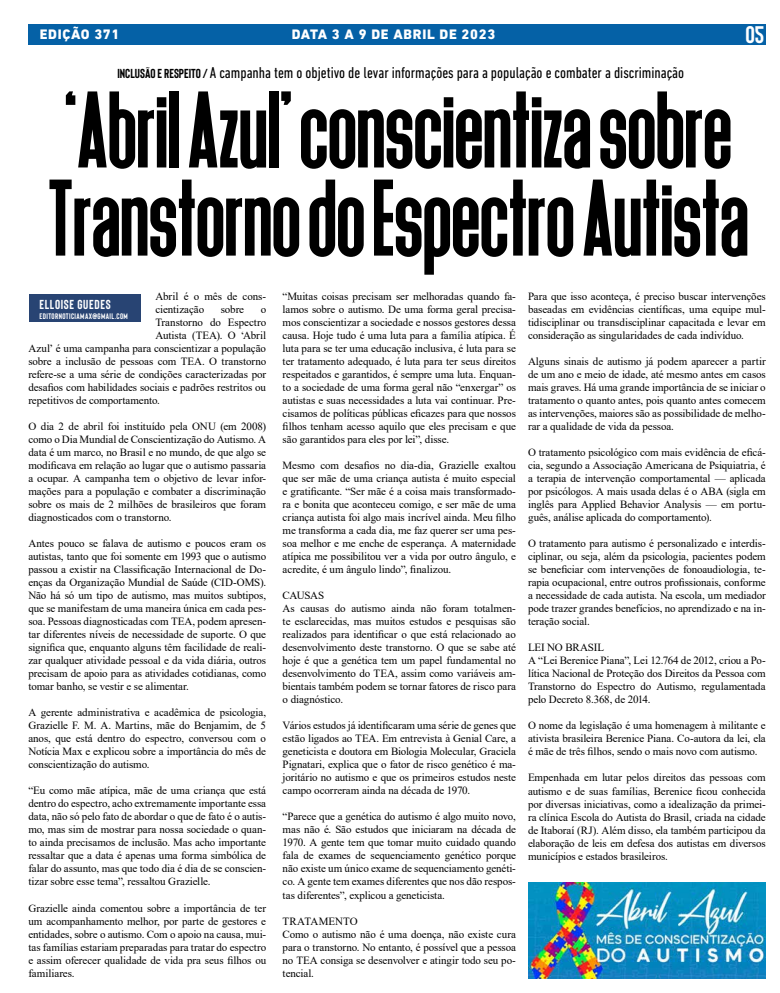
<style>
.page{position:relative;width:780px;height:993px;background:#fff}
.page>*{position:absolute;margin:0;border:0;box-sizing:border-box;transform-origin:0 0}
.t1{font:116px/88px "Deutschlander";color:#000}
.t2{font:700 24px "Bison";color:#fff}
.t3{font:condensed 16px "DIN Next LT Pro";color:#000}
.t4{font:800 14px "DIN Next LT Pro";letter-spacing:.05em;color:#fff}
.t5{font:700 13px "Bison";letter-spacing:.05em;color:#fff}
.t6{font:11px/13px "Times New Roman";letter-spacing:-.01em;color:#000;text-align:justify}
.t7{font:700 8px "Bison";letter-spacing:.05em;color:#fff}
.s1{font-family:"Bison";font-weight:700;font-stretch:normal;font-size:13px}
</style>
<div class="page">
<div style="left:29px;top:24px;width:737px;height:21px;background:#0561a6"></div>
<div style="left:29px;top:294px;width:112px;height:27px;background:#284473"></div>
<img style="left:528px;top:882px;width:237px;height:96px">
<p class="t4" style="left:40px;top:26px;width:81px">EDIÇÃO 371</p>
<p class="t4" style="left:292px;top:26px;width:205px">DATA 3 A 9 DE ABRIL DE 2023</p>
<h2 class="t2" style="left:745px;top:22px;width:20px">05</h2>
<h3 class="t3" style="left:117px;top:64px;width:568px"><span class="s1">INCLUSÃO E RESPEITO /</span> A campanha tem o objetivo de levar informações para a população e combater a discriminação</h3>
<h1 class="t1" style="left:49px;top:87px;width:702px">‘Abril Azul’ conscientiza sobre<br>Transtorno do Espectro Autista</h1>
<p class="t5" style="left:39px;top:297px;width:73px">ELLOISE GUEDES</p>
<p class="t7" style="left:39px;top:311px;width:90px">EDITORNOTICIAMAX@GMAIL.COM</p>
<p class="t6" style="left:155px;top:289px;width:112px">Abril é o mês de cons&shy;cientização</p>
<p class="t6" style="left:282px;top:289px;width:235px">“Muitas coisas precisam ser melhoradas quando fa&shy;lamos sobre o autismo. De uma forma geral precisa&shy;mos conscientizar a sociedade e nossos gestores dessa causa. Hoje tudo é uma luta para a família atípica. É luta para se ter uma educação inclusiva, é luta para se ter tratamento adequado, é luta para ter seus direitos respeitados e garantidos, é sempre uma luta. Enquan&shy;to a sociedade de uma forma geral não “enxergar” os autistas e suas necessidades a luta vai continuar. Pre&shy;cisamos de políticas públicas eficazes para que nossos filhos tenham acesso aquilo que eles precisam e que são garantidos para eles por lei”, disse.</p>
<p class="t6" style="left:282px;top:458px;width:235px">Mesmo com desafios no dia-dia, Grazielle exaltou que ser mãe de uma criança autista é muito especial e gratificante. “Ser mãe é a coisa mais transformado&shy;ra e bonita que aconteceu comigo, e ser mãe de uma criança autista foi algo mais incrível ainda. Meu filho me transforma a cada dia, me faz querer ser uma pes&shy;soa melhor e me enche de esperança. A maternidade atípica me possibilitou ver a vida por outro ângulo, e acredite, é um ângulo lindo”, finalizou.</p>
<p class="t6" style="left:282px;top:588px;width:235px;text-align:left">CAUSAS<br>As causas do autismo ainda não foram totalmen&shy;te esclarecidas, mas muitos estudos e pesquisas são realizados para identificar o que está relacionado ao desenvolvimento deste transtorno. O que se sabe até hoje é que a genética tem um papel fundamental no desenvolvimento do TEA, assim como variáveis am&shy;bientais também podem se tornar fatores de risco para o diagnóstico.</p>
<p class="t6" style="left:282px;top:718px;width:235px">Vários estudos já identificaram uma série de genes que estão ligados ao TEA. Em entrevista à Genial Care, a geneticista e doutora em Biologia Molecular, Graciela Pignatari, explica que o fator de risco genético é ma&shy;joritário no autismo e que os primeiros estudos neste campo ocorreram ainda na década de 1970.</p>
<p class="t6" style="left:282px;top:809px;width:235px">“Parece que a genética do autismo é algo muito novo, mas não é. São estudos que iniciaram na década de 1970. A gente tem que tomar muito cuidado quando fala de exames de sequenciamento genético porque não existe um único exame de sequenciamento genéti&shy;co. A gente tem exames diferentes que nos dão respos&shy;tas diferentes”, explicou a geneticista.</p>
<p class="t6" style="left:282px;top:913px;width:235px;text-align:left">TRATAMENTO<br>Como o autismo não é uma doença, não existe cura para o transtorno. No entanto, é possível que a pessoa no TEA consiga se desenvolver e atingir todo seu po&shy;tencial.</p>
<p class="t6" style="left:528px;top:289px;width:239px">Para que isso aconteça, é preciso buscar intervenções baseadas em evidências científicas, uma equipe mul&shy;tidisciplinar ou transdisciplinar capacitada e levar em consideração as singularidades de cada indivíduo.</p>
<p class="t6" style="left:528px;top:354px;width:239px">Alguns sinais de autismo já podem aparecer a partir de um ano e meio de idade, até mesmo antes em casos mais graves. Há uma grande importância de se iniciar o tratamento o quanto antes, pois quanto antes comecem as intervenções, maiores são as possibilidade de melho&shy;rar a qualidade de vida da pessoa.</p>
<p class="t6" style="left:528px;top:445px;width:239px">O tratamento psicológico com mais evidência de eficá&shy;cia, segundo a Associação Americana de Psiquiatria, é a terapia de intervenção comportamental — aplicada por psicólogos. A mais usada delas é o ABA (sigla em inglês para Applied Behavior Analysis — em portu&shy;guês, análise aplicada do comportamento).</p>
<p class="t6" style="left:528px;top:536px;width:239px">O tratamento para autismo é personalizado e interdis&shy;ciplinar, ou seja, além da psicologia, pacientes podem se beneficiar com intervenções de fonoaudiologia, te&shy;rapia ocupacional, entre outros profissionais, conforme a necessidade de cada autista. Na escola, um mediador pode trazer grandes benefícios, no aprendizado e na in&shy;teração social.</p>
<p class="t6" style="left:528px;top:640px;width:239px;text-align:left">LEI NO BRASIL<br>A “Lei Berenice Piana”, Lei 12.764 de 2012, criou a Po&shy;lítica Nacional de Proteção dos Direitos da Pessoa com Transtorno do Espectro do Autismo, regulamentada pelo Decreto 8.368, de 2014.</p>
<p class="t6" style="left:528px;top:718px;width:239px">O nome da legislação é uma homenagem à militante e ativista brasileira Berenice Piana. Co-autora da lei, ela é mãe de três filhos, sendo o mais novo com autismo.</p>
<p class="t6" style="left:528px;top:770px;width:239px">Empenhada em lutar pelos direitos das pessoas com autismo e de suas famílias, Berenice ficou conhecida por diversas iniciativas, como a idealização da primei&shy;ra clínica Escola do Autista do Brasil, criada na cidade de Itaboraí (RJ). Além disso, ela também participou da elaboração de leis em defesa dos autistas em diversos municípios e estados brasileiros.</p>
<p class="t6" style="left:221px;top:302px;width:25px">sobre</p>
<p class="t6" style="left:261px;top:302px;width:7px">o</p>
<p class="t6" style="left:155px;top:315px;width:112px">Transtorno do Espectro</p>
<p class="t6" style="left:155px;top:328px;width:112px">Autista (TEA). O ‘Abril</p>
<p class="t6" style="left:28px;top:341px;width:239px">Azul’ é uma campanha para conscientizar a população</p>
<p class="t6" style="left:28px;top:354px;width:239px">sobre a inclusão de pessoas com TEA. O transtorno</p>
<p class="t6" style="left:28px;top:367px;width:239px">refere-se a uma série de condições caracterizadas por</p>
<p class="t6" style="left:28px;top:380px;width:239px">desafios com habilidades sociais e padrões restritos ou</p>
<p class="t6" style="left:28px;top:393px;width:133px">repetitivos de comportamento.</p>
<p class="t6" style="left:28px;top:419px;width:239px">O dia 2 de abril foi instituído pela ONU (em 2008) como o Dia Mundial de Conscientização do Autismo. A data é um marco, no Brasil e no mundo, de que algo se modificava em relação ao lugar que o autismo passaria a ocupar. A campanha tem o objetivo de levar infor&shy;mações para a população e combater a discriminação sobre os mais de 2 milhões de brasileiros que foram diagnosticados com o transtorno.</p>
<p class="t6" style="left:28px;top:536px;width:239px">Antes pouco se falava de autismo e poucos eram os autistas, tanto que foi somente em 1993 que o autismo passou a existir na Classificação Internacional de Do&shy;enças da Organização Mundial de Saúde (CID-OMS).<br>Não há só um tipo de autismo, mas muitos subtipos, que se manifestam de uma maneira única em cada pes&shy;soa. Pessoas diagnosticadas com TEA, podem apresen&shy;tar diferentes níveis de necessidade de suporte. O que significa que, enquanto alguns têm facilidade de reali&shy;zar qualquer atividade pessoal e da vida diária, outros precisam de apoio para as atividades cotidianas, como tomar banho, se vestir e se alimentar.</p>
<p class="t6" style="left:28px;top:705px;width:239px">A gerente administrativa e acadêmica de psicologia, Grazielle F. M. A. Martins, mãe do Benjamim, de 5 anos, que está dentro do espectro, conversou com o Notícia Max e explicou sobre a importância do mês de conscientização do autismo.</p>
<p class="t6" style="left:28px;top:783px;width:239px">“Eu como mãe atípica, mãe de uma criança que está dentro do espectro, acho extremamente importante essa data, não só pelo fato de abordar o que de fato é o autis&shy;mo, mas sim de mostrar para nossa sociedade o quan&shy;to ainda precisamos de inclusão. Mas acho importante ressaltar que a data é apenas uma forma simbólica de falar do assunto, mas que todo dia é dia de se conscien&shy;tizar sobre esse tema”, ressaltou Grazielle.</p>
<p class="t6" style="left:28px;top:900px;width:239px">Grazielle ainda comentou sobre a importância de ter um acompanhamento melhor, por parte de gestores e entidades, sobre o autismo. Com o apoio na causa, mui&shy;tas famílias estariam preparadas para tratar do espectro e assim oferecer qualidade de vida pra seus filhos ou familiares.</p>
</div>
